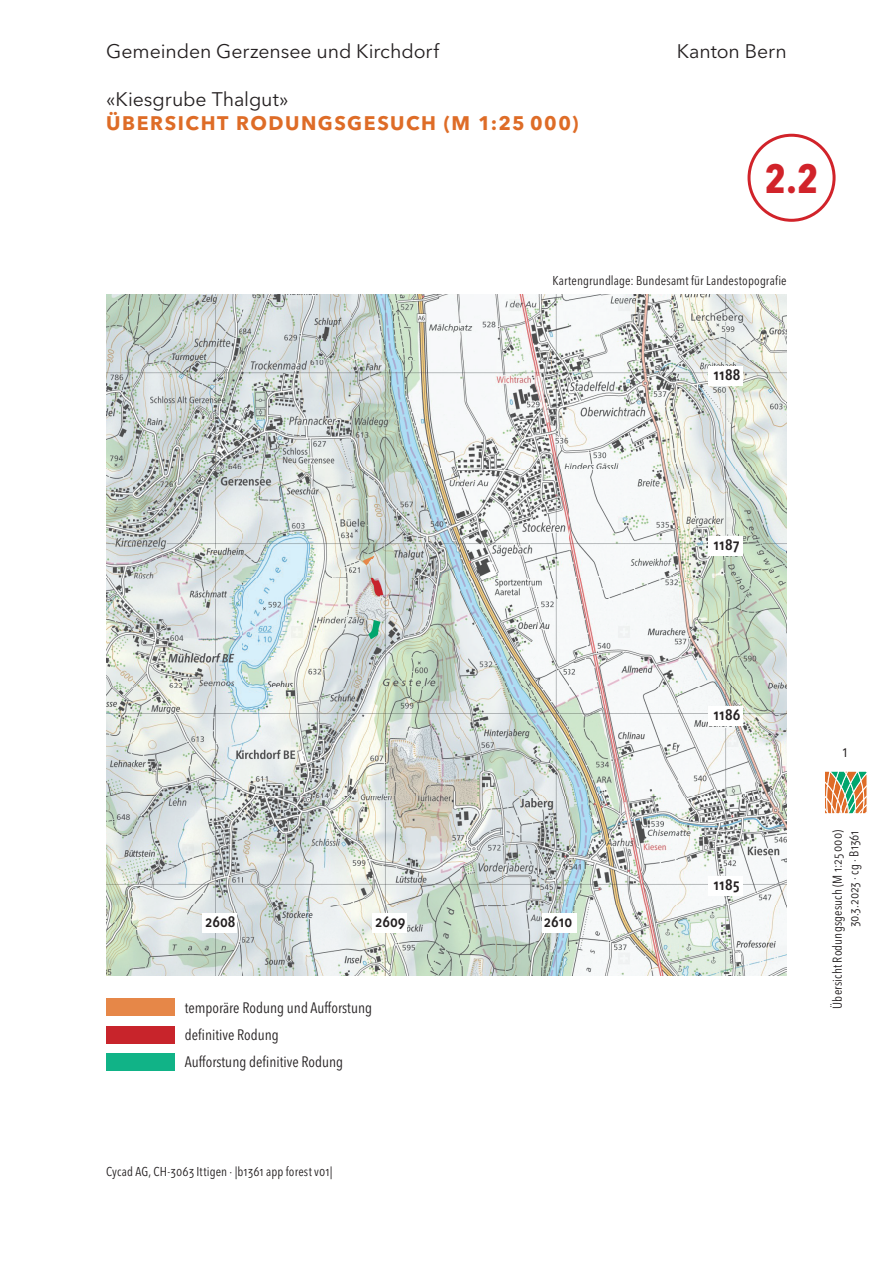
<style>
.page{position:relative;width:893px;height:1263px;background:#fff}
.page>*{position:absolute;margin:0;border:0;box-sizing:border-box;transform-origin:0 0}
.t1{font:700 condensed 40.5px "Avenir Next LT Pro";color:#d1232a}
._01_Projekt_Kopie{font:19.5px "Avenir Next LT Pro";letter-spacing:-.005em;color:#231f20}
._02_Berichtname{font:700 19.5px "Avenir Next LT Pro";letter-spacing:.08em;color:#de6c27}
._01_Projekt{font:19.5px "Avenir Next LT Pro";letter-spacing:-.005em;color:#231f20}
.t2{font:condensed 15.75px "Avenir Next LT Pro";color:#231f20}
.t3{font:condensed 15px/27px "Avenir Next LT Pro";color:#231f20}
.t4{font:600 condensed 15px "Avenir Next LT Pro";color:#231f20}
._42_Quellverweis{font:condensed 12.75px/16.5px "Avenir Next LT Pro";letter-spacing:.01em;color:#231f20;text-align:right}
._35_Dateidaten_Ende{font:condensed 12.75px "Avenir Next LT Pro";letter-spacing:.01em;color:#231f20}
</style>
<div class="page">
<svg style="left:825px;top:771px;width:42px;height:42px;background:#b5a77c"></svg>
<div style="left:747px;top:134px;width:89px;height:88px;border:3px solid #d1232a;border-radius:50%"></div>
<img style="left:106px;top:295px;width:681px;height:680px">
<svg style="left:368px;top:620px;width:13px;height:19px"></svg>
<svg style="left:371px;top:578px;width:12px;height:19px"></svg>
<svg style="left:362px;top:556px;width:12px;height:9px"></svg>
<div style="left:106px;top:998px;width:68px;height:17px;background:#e68748"></div>
<div style="left:106px;top:1026px;width:68px;height:17px;background:#c8242b"></div>
<div style="left:106px;top:1054px;width:68px;height:17px;background:#11b387"></div>
<div style="left:709px;top:706px;width:34px;height:19px;background:#fff"></div>
<div style="left:709px;top:536px;width:34px;height:19px;background:#fff"></div>
<div style="left:709px;top:366px;width:34px;height:19px;background:#fff"></div>
<div style="left:709px;top:876px;width:34px;height:19px;background:#fff"></div>
<div style="left:542px;top:913px;width:34px;height:19px;background:#fff"></div>
<div style="left:372px;top:913px;width:34px;height:19px;background:#fff"></div>
<div style="left:202px;top:913px;width:34px;height:19px;background:#fff"></div>
<p class="_01_Projekt_Kopie" style="left:106px;top:40px;width:334px">Gemeinden Gerzensee und Kirchdorf</p>
<p class="_01_Projekt_Kopie" style="left:677px;top:40px;width:111px">Kanton Bern</p>
<p class="_01_Projekt" style="left:106px;top:88px;width:184px">«Kiesgrube Thalgut»</p>
<p class="_02_Berichtname" style="left:106px;top:111px;width:474px">ÜBERSICHT RODUNGSGESUCH (M 1:25 000)</p>
<p class="t1" style="left:765px;top:154px;width:55px">2.2</p>
<p class="_42_Quellverweis" style="left:552px;top:273px;width:236px">Kartengrundlage: Bundesamt für Landestopografie</p>
<p class="t4" style="left:713px;top:365px;width:28px">1188</p>
<p class="t4" style="left:205px;top:913px;width:32px">2608</p>
<p class="t4" style="left:375px;top:913px;width:32px">2609</p>
<p class="t4" style="left:544px;top:913px;width:30px">2610</p>
<p class="t3" style="left:185px;top:994px;width:189px">temporäre Rodung und Aufforstung definitive Rodung<br>Aufforstung definitive Rodung</p>
<p class="_35_Dateidaten_Ende" style="left:106px;top:1164px;width:228px">Cycad AG, CH-3063 Ittigen · |b1361 app forest v01|</p>
<p class="t4" style="left:713px;top:535px;width:28px">1187</p>
<p class="t4" style="left:713px;top:705px;width:29px">1186</p>
<p class="t4" style="left:713px;top:876px;width:28px">1185</p>
<p class="t2" style="left:843px;top:742px;width:7px">1</p>
<p class="_42_Quellverweis" style="left:829px;top:1009px;width:180px;rotate:-90deg">Übersicht Rodungsgesuch (M 1:25 000)<br>30.3.2023 · cg · B1361</p>
</div>
